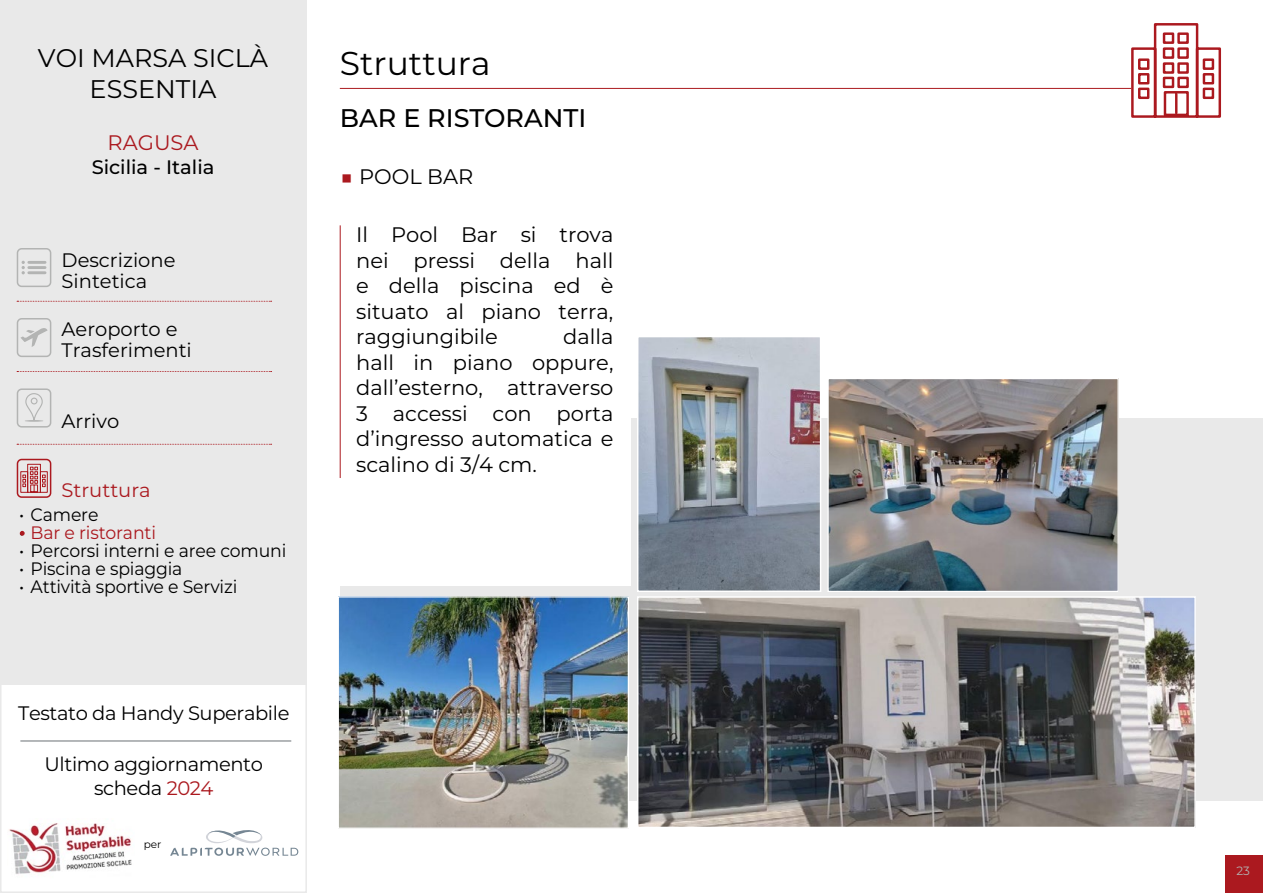
<style>
.page{position:relative;width:1263px;height:893px;background:#fff}
.page>*{position:absolute;margin:0;border:0;box-sizing:border-box;transform-origin:0 0}
.t1{font:100 33px "Montserrat";color:#000}
.t2{font:100 25.5px/30.6px "Montserrat";color:#000;text-align:center}
.t3{font:500 25.5px "Montserrat";color:#000}
.t4{font:100 21px/25.5px "Montserrat";color:#000;text-align:justify}
.t5{font:100 21px "Montserrat";color:#ab191f}
.t6{font:100 19.5px/24px "Montserrat";letter-spacing:-.02em;color:#000;text-align:center}
.t7{font:100 19.5px/21px "Montserrat";color:#000}
.t8{font:500 19.5px "Montserrat";color:#000}
.t9{font:100 19.5px "Montserrat";color:#ab191f}
.t10{font:100 18px "Montserrat";letter-spacing:-.01em;color:#000;scale:.96 1}
.t11{font:100 18px "Montserrat";letter-spacing:-.01em;color:#ab191f;scale:.96 1}
.t12{font:100 12px "Montserrat";color:#b3b4b3}
.t13{font:100 10.5px "Montserrat";color:#000}
.s1{color:#000}
.s2{color:#ab191f}
</style>
<div class="page">
<div style="left:1225px;top:855px;width:38px;height:38px;background:#ab191f"></div>
<div style="left:0;top:0;width:306px;height:685px;background:#e9e9e9"></div>
<svg style="left:17px;top:301px;width:255px;height:1px"></svg>
<svg style="left:17px;top:371px;width:255px;height:1px"></svg>
<svg style="left:17px;top:444px;width:255px;height:1px"></svg>
<div style="left:17px;top:248px;width:34px;height:39px;border:2px solid #b3b4b3;border-radius:4px"></div>
<div style="left:17px;top:318px;width:34px;height:39px;border:2px solid #b3b4b3;border-radius:4px"></div>
<div style="left:17px;top:388px;width:34px;height:40px;border:2px solid #b3b4b3;border-radius:4px"></div>
<div style="left:17px;top:459px;width:34px;height:39px;border:2px solid #ab191f;border-radius:4px"></div>
<svg style="left:20px;top:328px;width:28px;height:19px"></svg>
<svg style="left:25px;top:393px;width:19px;height:33px"></svg>
<svg style="left:20px;top:464px;width:28px;height:29px"></svg>
<hr style="left:29px;top:261px;width:16px;height:3px;background:#b3b4b3">
<hr style="left:29px;top:266px;width:16px;height:3px;background:#b3b4b3">
<hr style="left:29px;top:271px;width:16px;height:3px;background:#b3b4b3">
<svg style="left:22px;top:261px;width:3px;height:13px"></svg>
<svg style="left:170px;top:830px;width:128px;height:26px"></svg>
<img style="left:9px;top:823px;width:123px;height:51px">
<svg style="left:20px;top:531px;width:5px;height:5px"></svg>
<hr style="left:20px;top:740px;width:271px;height:2px;background:#9ca0a3">
<svg style="left:1130px;top:23px;width:91px;height:95px"></svg>
<div style="left:340px;top:418px;width:923px;height:383px;background:#e9e9e9"></div>
<hr style="left:340px;top:88px;width:791px;height:1px;background:#ab191f">
<img style="left:639px;top:598px;width:555px;height:228px">
<div style="left:637px;top:596px;width:559px;height:232px;border:1px solid #fff"></div>
<img style="left:640px;top:339px;width:178px;height:250px">
<div style="left:637px;top:336px;width:184px;height:256px;border:2px solid #fff"></div>
<img style="left:829px;top:380px;width:288px;height:210px">
<div style="left:827px;top:378px;width:292px;height:214px;border:1px solid #fff"></div>
<img style="left:340px;top:598px;width:287px;height:229px">
<div style="left:338px;top:596px;width:291px;height:233px;border:1px solid #fff"></div>
<div style="left:339px;top:191px;width:291px;height:394px;background:#fff"></div>
<hr style="left:340px;top:225px;width:1px;height:253px;background:#ab191f">
<p class="t2" style="left:38px;top:42px;width:232px">VOI MARSA SICLÀ<br>ESSENTIA</p>
<p class="t5" style="left:108px;top:129px;width:93px">RAGUSA</p>
<p class="t8" style="left:92px;top:153px;width:124px">Sicilia - Italia</p>
<p class="t7" style="left:62px;top:249px;width:115px">Descrizione<br>Sintetica</p>
<p class="t7" style="left:62px;top:318px;width:132px">Aeroporto e<br>Trasferimenti</p>
<p class="t6" style="left:62px;top:409px;width:59px">Arrivo</p>
<p class="t9" style="left:62px;top:477px;width:91px">Struttura</p>
<p class="t10" style="left:19px;top:502px;width:84px">• Camere</p>
<p class="t11" style="left:19px;top:520px;width:144px"><span class="s1">•</span> Bar e ristoranti</p>
<p class="t10" style="left:19px;top:538px;width:280px">• Percorsi interni e aree comuni</p>
<p class="t10" style="left:19px;top:556px;width:172px">• Piscina e spiaggia</p>
<p class="t10" style="left:19px;top:574px;width:229px">• Attività sportive e Servizi</p>
<p class="t6" style="left:18px;top:701px;width:273px">Testato da Handy Superabile</p>
<p class="t6" style="left:45px;top:752px;width:220px">Ultimo aggiornamento scheda <span class="s2">2024</span></p>
<p class="t13" style="left:144px;top:837px;width:19px">per</p>
<h1 class="t1" style="left:340px;top:42px;width:152px">Struttura</h1>
<p class="t3" style="left:340px;top:100px;width:248px">BAR E RISTORANTI</p>
<p class="t4" style="left:341px;top:163px;width:134px"><span class="s2">■</span> POOL BAR</p>
<p class="t4" style="left:356px;top:222px;width:259px">Il Pool Bar si trova nei pressi della hall e della piscina ed è situato al piano terra, raggiungibile</p>
<p class="t4" style="left:356px;top:324px;width:259px;text-indent:207px">dalla hall in piano oppure, dall’esterno, attraverso 3 accessi con porta d’ingresso automatica e scalino di 3/4 cm.</p>
<p class="t12" style="left:1236px;top:863px;width:15px">23</p>
</div>
